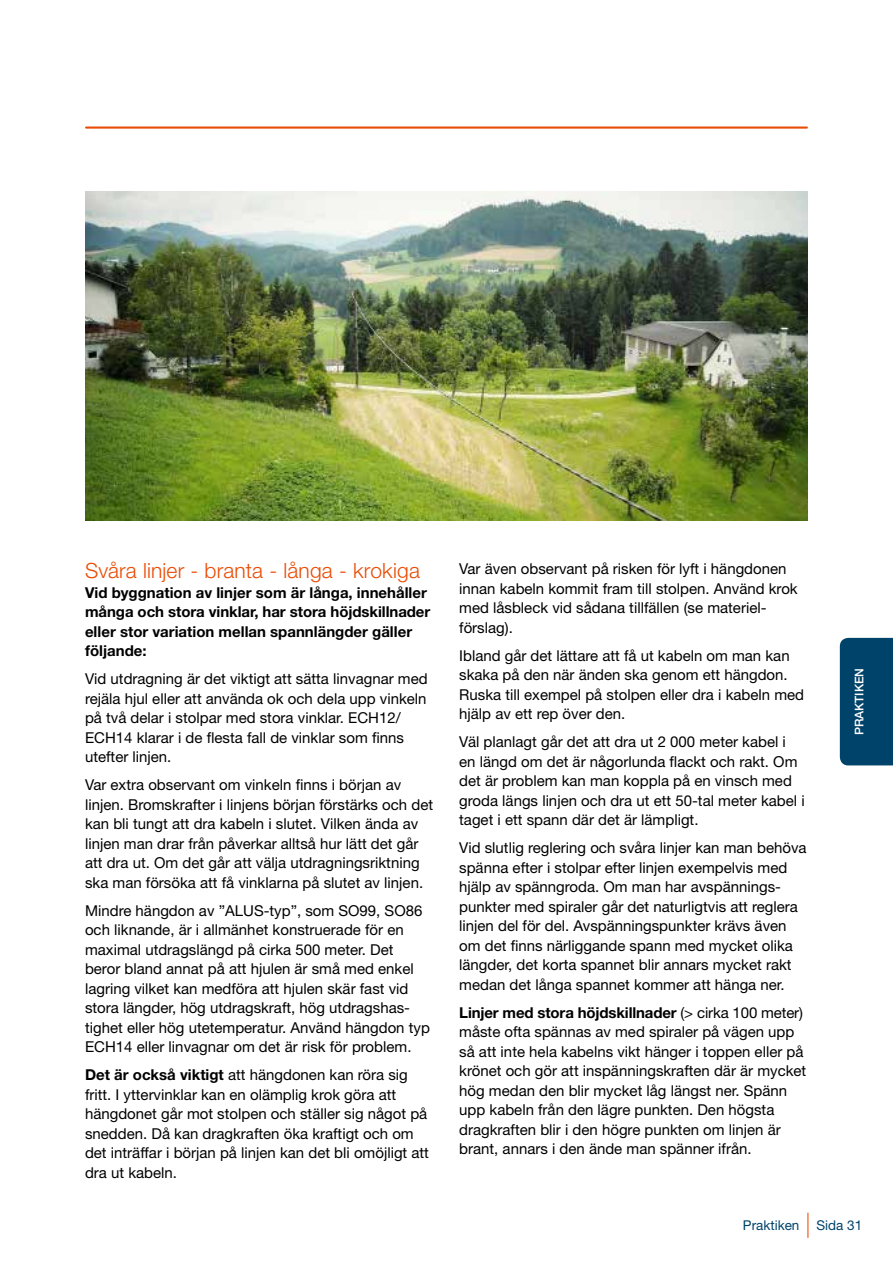
<style>
.page{position:relative;width:893px;height:1263px;background:#fff}
.page>*{position:absolute;margin:0;border:0;box-sizing:border-box;transform-origin:0 0}
.t1{font:300 21px "Helvetica Neue LT Std";letter-spacing:.005em;color:#e94c05}
.t2{font:15px/19.5px "Helvetica Neue LT Std";color:#000}
.t3{font:700 15px/19.5px "Helvetica Neue LT Std";color:#000}
.t4{font:13.5px "Helvetica Neue LT Std";color:#00436a}
.t5{font:500 12px "Helvetica Neue LT Std";color:#fff}
.s1{font-weight:700}
</style>
<div class="page">
<hr style="left:86px;top:126px;width:721px;height:3px;background:#e94c05">
<svg style="left:807px;top:1213px;width:1px;height:24px"></svg>
<div style="left:840px;top:638px;width:53px;height:127px;background:#00436a"></div>
<img style="left:85px;top:191px;width:723px;height:330px">
<h1 class="t1" style="left:85px;top:558px;width:336px">Svåra linjer - branta - långa - krokiga</h1>
<p class="t3" style="left:85px;top:582px;width:347px">Vid byggnation av linjer som är långa, innehåller många och stora vinklar, har stora höjdskillnader eller stor variation mellan spannlängder gäller följande:</p>
<p class="t2" style="left:85px;top:669px;width:344px">Vid utdragning är det viktigt att sätta linvagnar med rejäla hjul eller att använda ok och dela upp vinkeln på två delar i stolpar med stora vinklar. ECH12/ ECH14 klarar i de flesta fall de vinklar som finns utefter linjen.</p>
<p class="t2" style="left:85px;top:775px;width:350px">Var extra observant om vinkeln finns i början av linjen. Bromskrafter i linjens början förstärks och det kan bli tungt att dra kabeln i slutet. Vilken ända av linjen man drar från påverkar alltså hur lätt det går att dra ut. Om det går att välja utdragningsriktning ska man försöka att få vinklarna på slutet av linjen.</p>
<p class="t2" style="left:85px;top:901px;width:346px">Mindre hängdon av ”ALUS-typ”, som SO99, SO86 och liknande, är i allmänhet konstruerade för en maximal utdragslängd på cirka 500 meter. Det beror bland annat på att hjulen är små med enkel lagring vilket kan medföra att hjulen skär fast vid stora längder, hög utdragskraft, hög utdragshas&shy;tighet eller hög utetemperatur. Använd hängdon typ ECH14 eller linvagnar om det är risk för problem.</p>
<p class="t2" style="left:85px;top:1065px;width:345px"><span class="s1">Det är också viktigt</span> att hängdonen kan röra sig fritt. I yttervinklar kan en olämplig krok göra att hängdonet går mot stolpen och ställer sig något på snedden. Då kan dragkraften öka kraftigt och om det inträffar i början på linjen kan det bli omöjligt att dra ut kabeln.</p>
<p class="t2" style="left:459px;top:559px;width:340px">Var även observant på risken för lyft i hängdonen innan kabeln kommit fram till stolpen. Använd krok med låsbleck vid sådana tillfällen (se materiel&shy;förslag).</p>
<p class="t2" style="left:459px;top:645px;width:346px">Ibland går det lättare att få ut kabeln om man kan skaka på den när änden ska genom ett hängdon.<br>Ruska till exempel på stolpen eller dra i kabeln med hjälp av ett rep över den.</p>
<p class="t2" style="left:459px;top:732px;width:347px">Väl planlagt går det att dra ut 2 000 meter kabel i en längd om det är någorlunda flackt och rakt. Om det är problem kan man koppla på en vinsch med groda längs linjen och dra ut ett 50-tal meter kabel i taget i ett spann där det är lämpligt.</p>
<p class="t2" style="left:459px;top:838px;width:349px">Vid slutlig reglering och svåra linjer kan man behöva spänna efter i stolpar efter linjen exempelvis med hjälp av spänngroda. Om man har avspännings&shy;punkter med spiraler går det naturligtvis att reglera linjen del för del. Avspänningspunkter krävs även om det finns närliggande spann med mycket olika längder, det korta spannet blir annars mycket rakt medan det långa spannet kommer att hänga ner.</p>
<p class="t2" style="left:459px;top:1002px;width:349px"><span class="s1">Linjer med stora höjdskillnader</span> (&gt; cirka 100 meter) måste ofta spännas av med spiraler på vägen upp så att inte hela kabelns vikt hänger i toppen eller på krönet och gör att inspänningskraften där är mycket hög medan den blir mycket låg längst ner. Spänn upp kabeln från den lägre punkten. Den högsta dragkraften blir i den högre punkten om linjen är brant, annars i den ände man spänner ifrån.</p>
<p class="t5" style="left:852px;top:735px;width:69px;rotate:-90deg">PRAKTIKEN</p>
<p class="t4" style="left:743px;top:1217px;width:58px">Praktiken</p>
<p class="t4" style="left:816px;top:1217px;width:47px">Sida 31</p>
</div>
